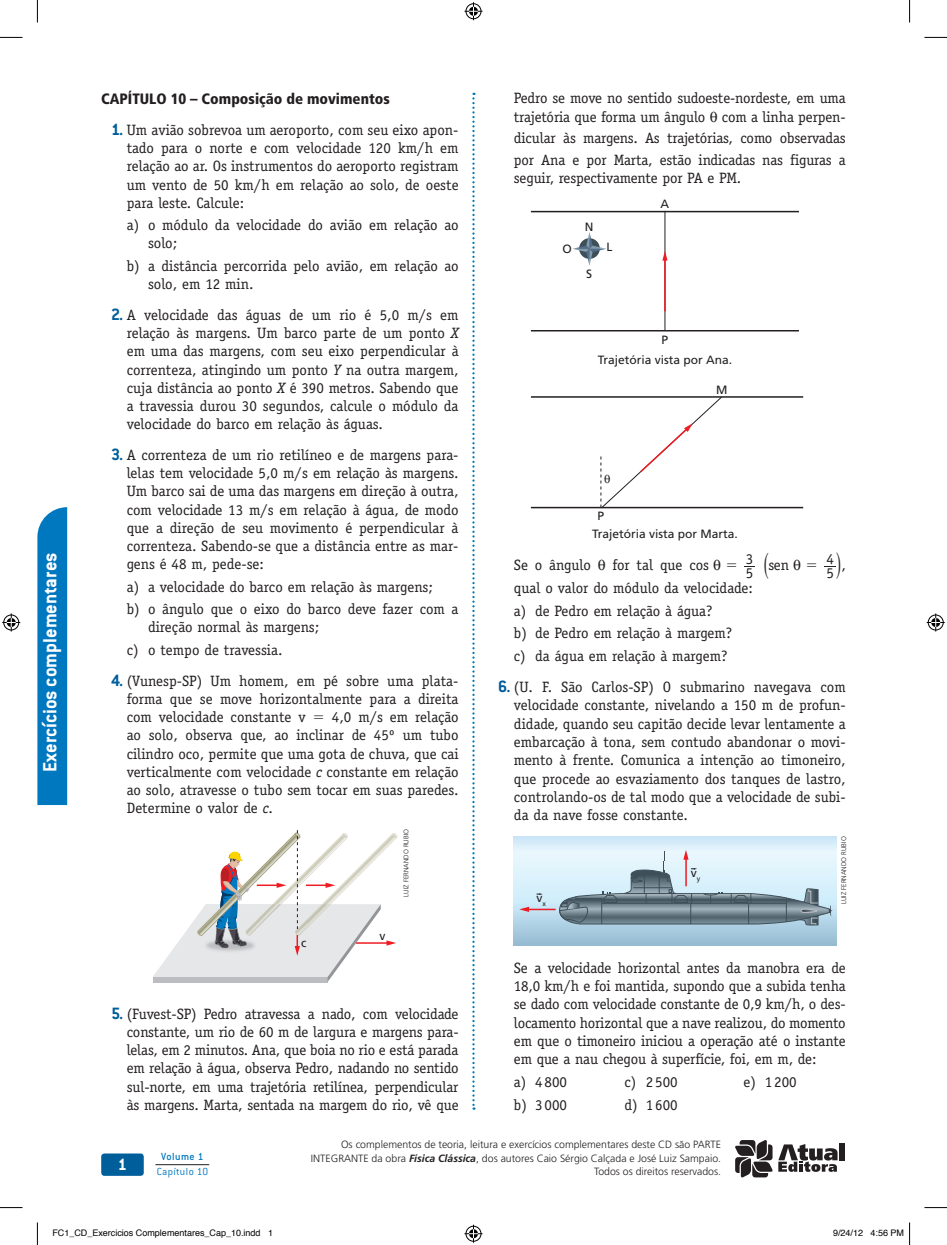
<style>
.page{position:relative;width:947px;height:1245px;background:#fff}
.page>*{position:absolute;margin:0;border:0;box-sizing:border-box;transform-origin:0 0}
.t1{font:700 21px "Conduit ITC Std";color:#fff}
.t2{font:700 18px "Conduit ITC";color:#fff}
.t3{font:15px/18.1px "Officina Serif Std";letter-spacing:-.01em;color:#231f20}
.t4{font:900 condensed 15px "Frutiger LT Std";color:#231f20}
.t5{font:12px/19.4px "Frutiger LT Std";color:#231f20;text-align:center}
.t6{font:300 11.25px "Conduit ITC Std";letter-spacing:.03em;color:#0078c0}
.t7{font:500 11.25px "Conduit ITC Std";letter-spacing:.035em;color:#0078c0}
.t8{font:300 10.5px/13.5px "Frutiger LT Std";color:#231f20;text-align:right}
.t9{font:9px "Helvetica";color:#000}
.t10{font:300 6.75px "Frutiger LT Std";color:#231f20}
.s1{font-family:"Conduit ITC";font-weight:700;font-size:18px;color:#005e9a}
.s2{font-style:italic}
.s3{font-weight:700;font-style:italic}
</style>
<div class="page">
<div style="left:101px;top:1153px;width:43px;height:22px;background:#005e9a;border-radius:3px"></div>
<svg style="left:735px;top:1140px;width:37px;height:37px"></svg>
<div style="left:839px;top:1142px;width:6px;height:17px;background:#231f20"></div>
<svg style="left:778px;top:1144px;width:59px;height:27px"></svg>
<svg style="left:37px;top:507px;width:30px;height:297px;background:#0c7ec3"></svg>
<svg style="left:472px;top:93px;width:2px;height:1016px"></svg>
<hr style="left:156px;top:1163px;width:53px;height:1px;background:#231f20">
<svg style="left:153px;top:830px;width:244px;height:151px"></svg>
<hr style="left:664px;top:211px;width:1px;height:119px;background:#231f20">
<svg style="left:573px;top:232px;width:33px;height:34px"></svg>
<hr style="left:664px;top:256px;width:1px;height:55px;background:#ee1d23">
<svg style="left:662px;top:251px;width:5px;height:9px"></svg>
<hr style="left:531px;top:211px;width:267px;height:1px;background:#231f20">
<hr style="left:531px;top:330px;width:267px;height:1px;background:#231f20">
<hr style="left:531px;top:396px;width:272px;height:1px;background:#231f20">
<hr style="left:531px;top:506px;width:272px;height:2px;background:#231f20">
<svg style="left:514px;top:836px;width:322px;height:109px;background:#bfdbeb"></svg>
<hr style="left:527px;top:908px;width:28px;height:2px;background:#ee1d23">
<svg style="left:519px;top:906px;width:10px;height:5px"></svg>
<svg style="left:559px;top:849px;width:273px;height:80px;background:#abbfc9"></svg>
<svg style="left:0;top:37px;width:22px;height:1px"></svg>
<svg style="left:924px;top:37px;width:22px;height:1px"></svg>
<svg style="left:37px;top:0;width:1px;height:23px"></svg>
<svg style="left:37px;top:1222px;width:1px;height:22px"></svg>
<svg style="left:909px;top:0;width:1px;height:23px"></svg>
<svg style="left:464px;top:2px;width:18px;height:18px"></svg>
<svg style="left:464px;top:1224px;width:18px;height:18px"></svg>
<svg style="left:2px;top:613px;width:18px;height:18px"></svg>
<svg style="left:926px;top:613px;width:18px;height:18px"></svg>
<svg style="left:909px;top:1222px;width:1px;height:22px"></svg>
<svg style="left:600px;top:396px;width:122px;height:111px"></svg>
<svg style="left:824px;top:566px;width:12px;height:1px"></svg>
<h1 class="t1" style="left:38px;top:771px;width:221px;rotate:-90deg">Exercícios complementares</h1>
<p class="t4" style="left:101px;top:90px;width:290px">CAPÍTULO 10 – Composição de movimentos</p>
<p class="t3" style="left:127px;top:121px;width:333px;text-align:justify;text-indent:-16px"><span class="s1">1.</span> Um avião sobrevoa um aeroporto, com seu eixo apon&shy;tado para o norte e com velocidade 120 km/h em relação ao ar. Os instrumentos do aeroporto registram um vento de 50 km/h em relação ao solo, de oeste para leste. Calcule:</p>
<p class="t3" style="left:148px;top:216px;width:312px;text-indent:-21px">a) o módulo da velocidade do avião em relação ao solo;</p>
<p class="t3" style="left:148px;top:256px;width:312px;text-indent:-21px">b) a distância percorrida pelo avião, em relação ao solo, em 12 min.</p>
<p class="t3" style="left:127px;top:306px;width:333px;text-align:justify;text-indent:-16px"><span class="s1">2.</span> A velocidade das águas de um rio é 5,0 m/s em relação às margens. Um barco parte de um ponto <span class="s2">X </span>em uma das margens, com seu eixo perpendicular à correnteza, atingindo um ponto <span class="s2">Y</span> na outra margem, cuja distância ao ponto <span class="s2">X</span> é 390 metros. Sabendo que a travessia durou 30 segundos, calcule o módulo da velocidade do barco em relação às águas.</p>
<p class="t3" style="left:127px;top:446px;width:333px;text-align:justify;text-indent:-16px"><span class="s1">3.</span> A correnteza de um rio retilíneo e de margens para&shy;lelas tem velocidade 5,0 m/s em relação às margens.<br>Um barco sai de uma das margens em direção à outra, com velocidade 13 m/s em relação à água, de modo que a direção de seu movimento é perpendicular à correnteza. Sabendo-se que a distância entre as mar&shy;gens é 48 m, pede-se:</p>
<p class="t3" style="left:127px;top:575px;width:333px;line-height:22.5px">a) a velocidade do barco em relação às margens;<br>b) o ângulo que o eixo do barco deve fazer com a</p>
<p class="t3" style="left:127px;top:616px;width:194px;line-height:22.5px;text-indent:21px">direção normal às margens; c) o tempo de travessia.</p>
<p class="t3" style="left:127px;top:671px;width:333px;text-align:justify;text-indent:-16px"><span class="s1">4.</span> (Vunesp-SP) Um homem, em pé sobre uma plata&shy;forma que se move horizontalmente para a direita com velocidade constante v</p>
<p class="t3" style="left:127px;top:707px;width:333px;text-align:justify;text-indent:205px">4,0 m/s em relação ao solo, observa que, ao inclinar de 45º um tubo cilindro oco, permite que uma gota de chuva, que cai verticalmente com velocidade <span class="s2">c</span> constante em relação ao solo, atravesse o tubo sem tocar em suas paredes.<br>Determine o valor de <span class="s2">c</span>.</p>
<p class="t10" style="left:402px;top:896px;width:69px;rotate:-90deg">LUIZ FERNANDO RUBIO</p>
<p class="t5" style="left:379px;top:925px;width:7px">v</p>
<p class="t5" style="left:301px;top:932px;width:7px">c</p>
<p class="t3" style="left:127px;top:1004px;width:333px;text-align:justify;text-indent:-16px"><span class="s1">5.</span> (Fuvest-SP) Pedro atravessa a nado, com velocidade constante, um rio de 60 m de largura e margens para&shy;lelas, em 2 minutos. Ana, que boia no rio e está parada em relação à água, observa Pedro, nadando no sentido sul-norte, em uma trajetória retilínea, perpendicular às margens. Marta, sentada na margem do rio, vê que</p>
<p class="t3" style="left:514px;top:89px;width:333px">Pedro se move no sentido sudoeste-nordeste, em uma trajetória que forma um ângulo com a linha perpen-</p>
<p class="t3" style="left:514px;top:127px;width:333px;line-height:21.3px">dicular às margens. As trajetórias, como observadas por Ana e por Marta, estão indicadas nas figuras a</p>
<p class="t3" style="left:514px;top:169px;width:229px">seguir, respectivamente por PA e PM.</p>
<p class="t5" style="left:660px;top:194px;width:10px">A</p>
<p class="t5" style="left:585px;top:217px;width:10px">N</p>
<p class="t5" style="left:586px;top:264px;width:7px">S</p>
<p class="t5" style="left:562px;top:239px;width:11px">O</p>
<p class="t5" style="left:606px;top:237px;width:7px">L</p>
<p class="t5" style="left:597px;top:330px;width:136px">P<br>Trajetória vista por Ana.</p>
<p class="t5" style="left:716px;top:380px;width:13px">M</p>
<p class="t5" style="left:592px;top:507px;width:147px;line-height:18px;text-align:left;text-indent:6px">P<br>Trajetória vista por Marta.</p>
<p class="t3" style="left:514px;top:556px;width:79px">Se o ângulo</p>
<p class="t3" style="left:612px;top:556px;width:98px">for tal que cos</p>
<p class="t3" style="left:745px;top:552px;width:9px;line-height:13.8px">3<br>5</p>
<p class="t3" style="left:768px;top:556px;width:22px">sen</p>
<p class="t3" style="left:826px;top:552px;width:9px;line-height:13.8px">4<br>5</p>
<p class="t3" style="left:841px;top:556px;width:6px">,</p>
<p class="t3" style="left:514px;top:576px;width:240px;line-height:22.6px">qual o valor do módulo da velocidade: a) de Pedro em relação à água?<br>b) de Pedro em relação à margem?<br>c) da água em relação à margem?</p>
<p class="t3" style="left:514px;top:677px;width:333px;text-align:justify;text-indent:-16px"><span class="s1">6.</span> (U. F. São Carlos-SP) O submarino navegava com velocidade constante, nivelando a 150 m de profun&shy;didade, quando seu capitão decide levar lentamente a embarcação à tona, sem contudo abandonar o movi&shy;mento à frente. Comunica a intenção ao timoneiro, que procede ao esvaziamento dos tanques de lastro, controlando-os de tal modo que a velocidade de subi&shy;da da nave fosse constante.</p>
<p class="t5" style="left:536px;top:888px;width:11px">v<sub>x</sub></p>
<p class="t5" style="left:690px;top:862px;width:11px">v<sub>y</sub></p>
<p class="t10" style="left:839px;top:903px;width:69px;rotate:-90deg">LUIZ FERNANDO RUBIO</p>
<p class="t3" style="left:514px;top:958px;width:333px;text-align:justify">Se a velocidade horizontal antes da manobra era de 18,0 km/h e foi mantida, supondo que a subida tenha se dado com velocidade constante de 0,9 km/h, o des&shy;locamento horizontal que a nave realizou, do momento em que o timoneiro iniciou a operação até o instante em que a nau chegou à superfície, foi, em m, de:</p>
<p class="t3" style="left:514px;top:1072px;width:55px">a) 4 800</p>
<p class="t3" style="left:624px;top:1072px;width:55px">c) 2 500</p>
<p class="t3" style="left:743px;top:1072px;width:55px">e) 1 200</p>
<p class="t3" style="left:514px;top:1095px;width:55px">b) 3 000</p>
<p class="t3" style="left:624px;top:1095px;width:55px">d) 1 600</p>
<p class="t2" style="left:118px;top:1153px;width:11px">1</p>
<p class="t7" style="left:161px;top:1150px;width:44px">Volume 1</p>
<p class="t6" style="left:157px;top:1165px;width:53px">Capítulo 10</p>
<p class="t8" style="left:311px;top:1137px;width:411px">Os complementos de teoria, leitura e exercícios complementares deste CD são PARTE<br>INTEGRANTE da obra <span class="s3">Física Clássica</span>, dos autores Caio Sérgio Calçada e José Luiz Sampaio.<br>Todos os direitos reservados.</p>
<p class="t9" style="left:52px;top:1225px;width:222px">FC1_CD_Exercicios Complementares_Cap_10.indd 1</p>
<p class="t9" style="left:833px;top:1225px;width:73px">9/24/12 4:56 PM</p>
</div>
